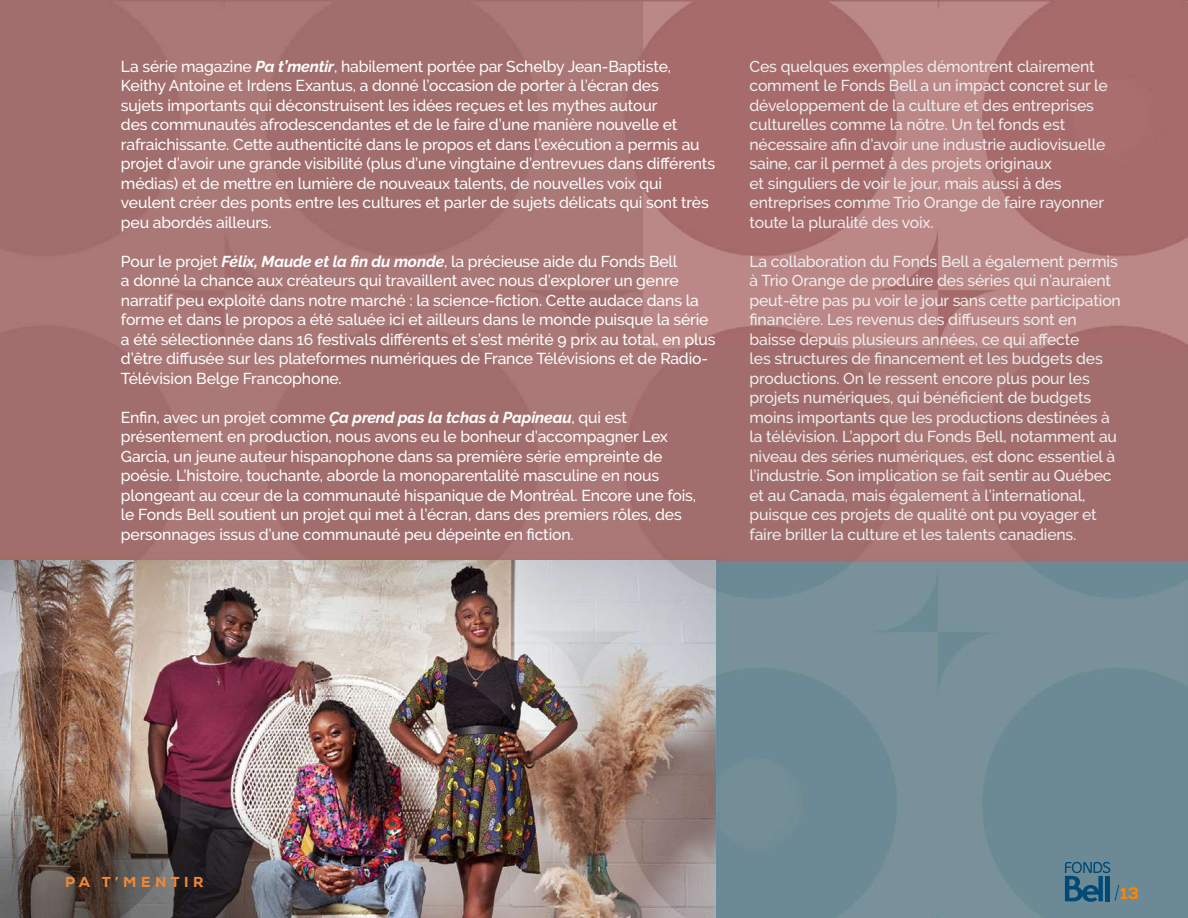
<style>
.page{position:relative;width:1188px;height:918px;background:#fff}
.page>*{position:absolute;margin:0;border:0;box-sizing:border-box;transform-origin:0 0}
.t1{font:800 16.5px "Nexa";color:#ff8400}
.t2{font:500 15.75px/19.5px "Raleway";letter-spacing:-.01em;color:#fff}
.t3{font:500 15.75px/19.5px "Raleway";letter-spacing:-.01em;color:#efefef}
.t4{font:800 14.4px "Nexa";letter-spacing:.315em;color:#ed8939}
.s1{font-weight:700;font-style:italic}
</style>
<div class="page">
<img style="left:0;top:0;width:1188px;height:918px">
<img style="left:0;top:561px;width:716px;height:357px">
<svg style="left:1065px;top:862px;width:55px;height:40px;background:#427189"></svg>
<hr style="left:1106px;top:876px;width:4px;height:25px;background:#014a77">
<p class="t2" style="left:121px;top:56px;width:596px">La série magazine <span class="s1">Pa t’mentir</span>, habilement portée par Schelby Jean-Baptiste, Keithy Antoine et Irdens Exantus, a donné l’occasion de porter à l’écran des<br>sujets importants qui déconstruisent les idées reçues et les mythes autour<br>des communautés afrodescendantes et de le faire d’une manière nouvelle et rafraichissante. Cette authenticité dans le propos et dans l’exécution a permis au projet d’avoir une grande visibilité (plus d’une vingtaine d’entrevues dans différents médias) et de mettre en lumière de nouveaux talents, de nouvelles voix qui veulent créer des ponts entre les cultures et parler de sujets délicats qui sont très peu abordés ailleurs.</p>
<p class="t2" style="left:121px;top:251px;width:596px">Pour le projet <span class="s1">Félix, Maude et la fin du monde</span>, la précieuse aide du Fonds Bell<br>a donné la chance aux créateurs qui travaillent avec nous d’explorer un genre narratif peu exploité dans notre marché : la science-fiction. Cette audace dans la forme et dans le propos a été saluée ici et ailleurs dans le monde puisque la série a été sélectionnée dans 16 festivals différents et s’est mérité 9 prix au total, en plus d’être diffusée sur les plateformes numériques de France Télévisions et de Radio-Télévision Belge Francophone.</p>
<p class="t2" style="left:121px;top:407px;width:577px">Enfin, avec un projet comme <span class="s1">Ça prend pas la tchas à Papineau</span>, qui est présentement en production, nous avons eu le bonheur d’accompagner Lex Garcia, un jeune auteur hispanophone dans sa première série empreinte de poésie. L’histoire, touchante, aborde la monoparentalité masculine en nous plongeant au cœur de la communauté hispanique de Montréal. Encore une fois, le Fonds Bell soutient un projet qui met à l’écran, dans des premiers rôles, des personnages issus d’une communauté peu dépeinte en fiction.</p>
<p class="t3" style="left:750px;top:56px;width:360px">Ces quelques exemples démontrent clairement comment le Fonds Bell a un impact concret sur le développement de la culture et des entreprises culturelles comme la nôtre. Un tel fonds est nécessaire afin d’avoir une industrie audiovisuelle saine, car il permet à des projets originaux<br>et singuliers de voir le jour, mais aussi à des entreprises comme Trio Orange de faire rayonner toute la pluralité des voix.</p>
<p class="t3" style="left:750px;top:251px;width:373px">La collaboration du Fonds Bell a également permis à Trio Orange de produire des séries qui n’auraient peut-être pas pu voir le jour sans cette participation financière. Les revenus des diffuseurs sont en baisse depuis plusieurs années, ce qui affecte<br>les structures de financement et les budgets des productions. On le ressent encore plus pour les projets numériques, qui bénéficient de budgets moins importants que les productions destinées à la télévision. L’apport du Fonds Bell, notamment au niveau des séries numériques, est donc essentiel à l’industrie. Son implication se fait sentir au Québec et au Canada, mais également à l’international, puisque ces projets de qualité ont pu voyager et faire briller la culture et les talents canadiens.</p>
<p class="t4" style="left:65px;top:872px;width:140px">PA T’MENTIR</p>
<p class="t1" style="left:1120px;top:883px;width:20px">13</p>
</div>
